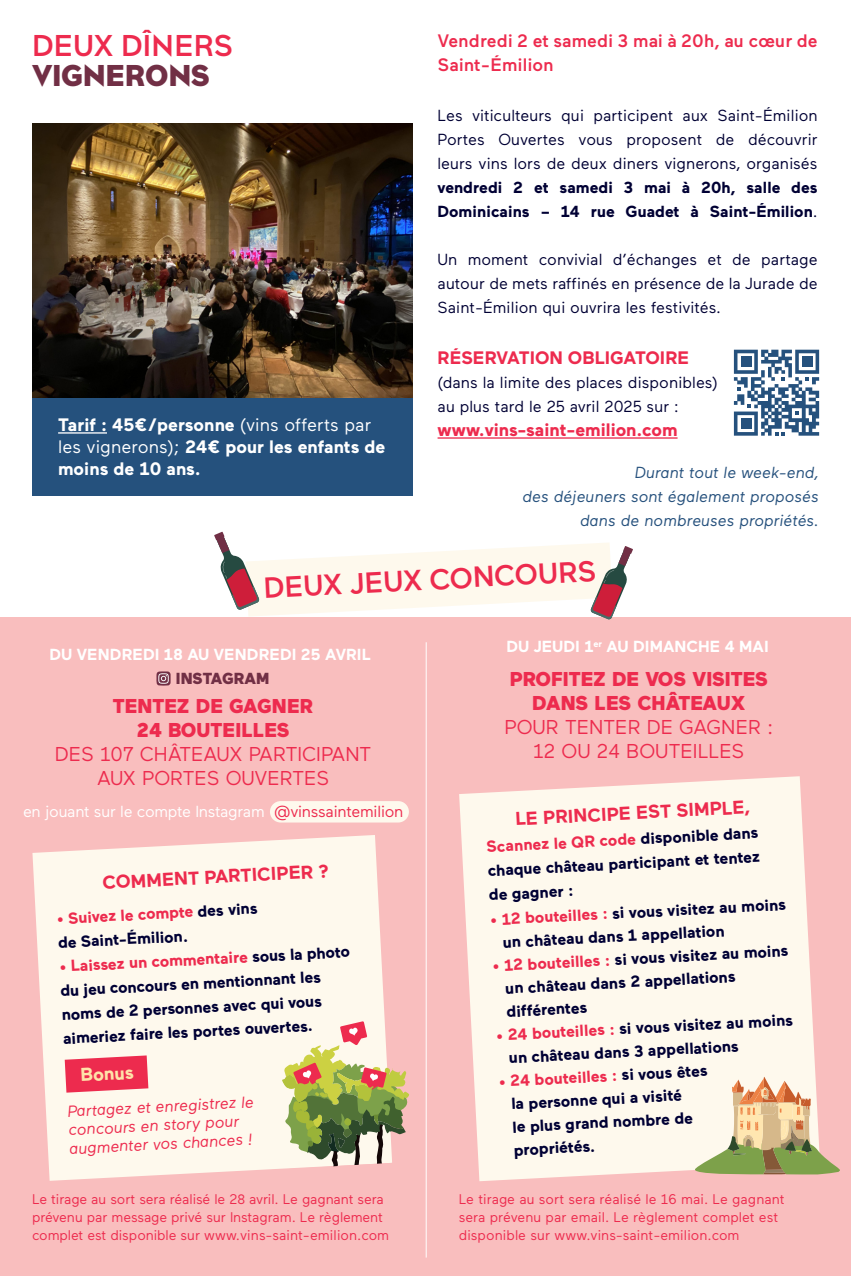
<style>
.page{position:relative;width:851px;height:1276px;background:#fff}
.page>*{position:absolute;margin:0;border:0;box-sizing:border-box;transform-origin:0 0}
.t1{font:500 30px "Maax";color:#ed2b4e}
.t2{font:900 30px "Maax";color:#712f45}
.t3{font:500 29px "Maax";color:#ed2b4e}
.t4{font:900 20px/24px "Maax";color:#ed2b4e;text-align:center}
.t5{font:20px/24px "Maax";color:#ed2b4e;text-align:center}
.t6{font:700 18.6px "Maax";color:#ed2b4e}
.t7{font:700 18.6px "Maax";color:#ffe3a9}
.t8{font:700 18px/22px "Maax";color:#fff}
.t9{font:700 18px "Maax";color:#ed2b4e}
.t10{font:500 18px/24px "Maax";letter-spacing:.01em;color:#ed2b4e}
.t11{font:700 16px/23.2px "Maax";color:#000034}
.t12{font:16px/24px "Maax";color:#000034;text-align:justify}
.t13{font:italic 16px/24px "Maax";color:#26517d;text-align:right}
.t14{font:italic 16px/18.6px "Maax";color:#ed2b4e}
.t15{font:700 16px "Maax";color:#fff}
.t16{font:16px "Maax";letter-spacing:-.02em;color:#fff}
.t17{font:900 16px "Maax";letter-spacing:-.005em;color:#712f45}
.t18{font:14px/18px "Maax";color:#ed2b4e}
.s1{font-weight:400}
.s2{font-weight:700}
.s3{color:#ed2b4e}
</style>
<div class="page">
<div style="left:0;top:618px;width:850px;height:658px;background:#f9bebe"></div>
<svg style="left:32px;top:835px;width:353px;height:345px;background:#fdf4e9"></svg>
<svg style="left:65px;top:1055px;width:83px;height:37px;background:#ef4461"></svg>
<img style="left:32px;top:124px;width:380px;height:274px">
<div style="left:32px;top:398px;width:380px;height:98px;background:#25517d"></div>
<hr style="left:58px;top:432px;width:49px;height:1px;background:#fff">
<hr style="left:437px;top:437px;width:240px;height:2px;background:#ed2b4e">
<svg style="left:214px;top:532px;width:419px;height:88px"></svg>
<svg style="left:459px;top:776px;width:357px;height:405px;background:#fdf3e8"></svg>
<div style="left:270px;top:801px;width:139px;height:21px;background:#fef9ed;border-radius:11px"></div>
<svg style="left:271px;top:1021px;width:156px;height:196px"></svg>
<hr style="left:425px;top:642px;width:1px;height:615px;background:#fff">
<svg style="left:694px;top:1076px;width:146px;height:100px;background:#d6c4a0"></svg>
<svg style="left:156px;top:671px;width:14px;height:14px"></svg>
<svg style="left:733px;top:350px;width:86px;height:86px"></svg>
<div style="left:801px;top:357px;width:11px;height:10px;background:#25517d"></div>
<div style="left:740px;top:357px;width:11px;height:10px;background:#25517d"></div>
<div style="left:740px;top:418px;width:11px;height:11px;background:#25517d"></div>
<p class="t1" style="left:32px;top:30px;width:203px">DEUX DÎNERS</p>
<p class="t2" style="left:32px;top:59px;width:179px">VIGNERONS</p>
<p class="t8" style="left:58px;top:413px;width:329px">Tarif : 45€/personne <span class="s1">(vins offerts par les vignerons);</span> 24€ pour les enfants de moins de 10 ans.</p>
<p class="t10" style="left:437px;top:29px;width:381px">Vendredi 2 et samedi 3 mai à 20h, au cœur de<br>Saint-Émilion</p>
<p class="t12" style="left:437px;top:104px;width:381px">Les viticulteurs qui participent aux Saint-Émilion Portes Ouvertes vous proposent de découvrir leurs vins lors de deux diners vignerons, organisés <span class="s2">vendredi 2 et samedi 3 mai à 20h, salle des Dominicains – 14 rue Guadet à Saint-Émilion</span>.</p>
<p class="t12" style="left:437px;top:248px;width:381px">Un moment convivial d’échanges et de partage autour de mets raffinés en présence de la Jurade de Saint-Émilion qui ouvrira les festivités.</p>
<p class="t9" style="left:437px;top:348px;width:253px">RÉSERVATION OBLIGATOIRE</p>
<p class="t12" style="left:437px;top:370px;width:282px">(dans la limite des places disponibles) au plus tard le 25 avril 2025 sur :</p>
<p class="t9" style="left:437px;top:420px;width:241px">www.vins-saint-emilion.com</p>
<p class="t13" style="left:522px;top:460px;width:298px">Durant tout le week-end,<br>des déjeuners sont également proposés dans de nombreuses propriétés.</p>
<p class="t3" style="left:262px;top:573px;width:335px;rotate:-3deg">DEUX JEUX CONCOURS</p>
<p class="t15" style="left:50px;top:646px;width:323px">DU VENDREDI 18 AU VENDREDI 25 AVRIL</p>
<p class="t17" style="left:176px;top:669px;width:95px">INSTAGRAM</p>
<p class="t4" style="left:113px;top:694px;width:202px">TENTEZ DE GAGNER</p>
<p class="t4" style="left:137px;top:718px;width:154px">24 BOUTEILLES</p>
<p class="t5" style="left:55px;top:742px;width:318px">DES 107 CHÂTEAUX PARTICIPANT<br>AUX PORTES OUVERTES</p>
<p class="t16" style="left:23px;top:802px;width:382px">en jouant sur le compte Instagram <span class="s3">@vinssaintemilion</span></p>
<p class="t6" style="left:102px;top:872px;width:228px;rotate:-3deg">COMMENT PARTICIPER ?</p>
<p class="t11" style="left:56px;top:906px;width:202px;line-height:24px;rotate:-3deg"><span class="s3">• Suivez le compte</span> des vins de Saint-Émilion.</p>
<p class="t11" style="left:59px;top:954px;width:292px;line-height:24px;rotate:-3deg"><span class="s3">• Laissez un commentaire</span> sous la photo du jeu concours en mentionnant les noms de 2 personnes avec qui vous aimeriez faire les portes ouvertes.</p>
<p class="t7" style="left:80px;top:1065px;width:55px;rotate:-3deg">Bonus</p>
<p class="t14" style="left:67px;top:1102px;width:188px;rotate:-3deg">Partagez et enregistrez le concours en story pour augmenter vos chances !</p>
<p class="t18" style="left:32px;top:1190px;width:358px">Le tirage au sort sera réalisé le 28 avril. Le gagnant sera prévenu par message privé sur Instagram. Le règlement complet est disponible sur www.vins-saint-emilion.com</p>
<p class="t15" style="left:506px;top:638px;width:264px">DU JEUDI 1<sup>er</sup> AU DIMANCHE 4 MAI</p>
<p class="t4" style="left:504px;top:667px;width:270px">PROFITEZ DE VOS VISITES<br>DANS LES CHÂTEAUX<br><span class="s1">POUR TENTER DE GAGNER :<br>12 OU 24 BOUTEILLES</span></p>
<p class="t6" style="left:515px;top:809px;width:236px;rotate:-3deg">LE PRINCIPE EST SIMPLE,</p>
<p class="t11" style="left:486px;top:835px;width:274px;line-height:24px;text-align:justify;rotate:-3deg"><span class="s3">Scannez le QR code</span> disponible dans chaque château participant et tentez de gagner :</p>
<p class="t11" style="left:501px;top:907px;width:286px;text-indent:-11px;rotate:-3deg"><span class="s3">• 12 bouteilles :</span> si vous visitez au moins un château dans 1 appellation</p>
<p class="t11" style="left:503px;top:954px;width:286px;text-indent:-11px;rotate:-3deg"><span class="s3">• 12 bouteilles :</span> si vous visitez au moins un château dans 2 appellations différentes</p>
<p class="t11" style="left:507px;top:1023px;width:287px;text-indent:-11px;rotate:-3deg"><span class="s3">• 24 bouteilles :</span> si vous visitez au moins un château dans 3 appellations</p>
<p class="t11" style="left:509px;top:1069px;width:199px;text-indent:-11px;rotate:-3deg"><span class="s3">• 24 bouteilles :</span> si vous êtes la personne qui a visité<br>le plus grand nombre de propriétés.</p>
<p class="t18" style="left:458px;top:1190px;width:327px">Le tirage au sort sera réalisé le 16 mai. Le gagnant sera prévenu par email. Le règlement complet est disponible sur www.vins-saint-emilion.com</p>
</div>
